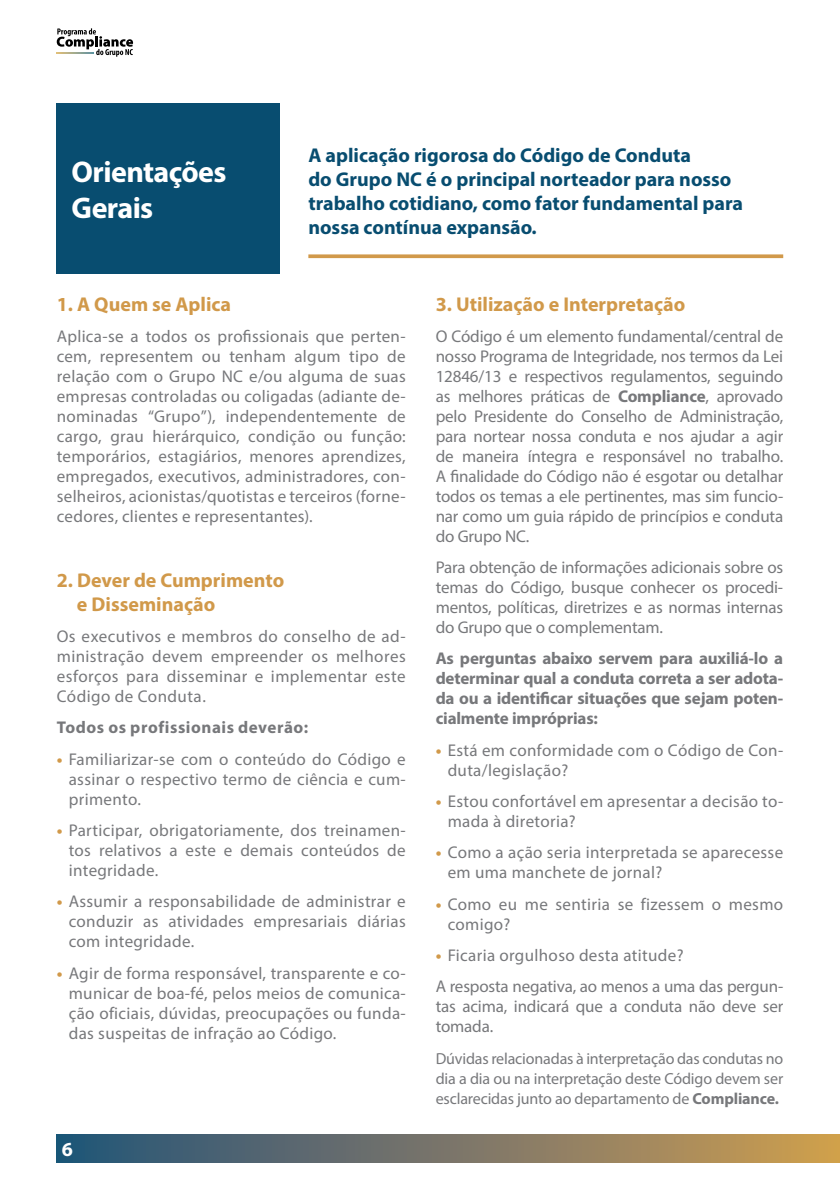
<style>
.page{position:relative;width:840px;height:1191px;background:#fff}
.page>*{position:absolute;margin:0;border:0;box-sizing:border-box;transform-origin:0 0}
.t1{font:700 30px/36px "Myriad Pro";letter-spacing:-.02em;color:#fff}
.t2{font:700 20px/24px "Myriad Pro";color:#084d70}
.t3{font:700 20px/24px "Myriad Pro";color:#d1994a}
.t4{font:700 20px "Myriad Pro";color:#fff}
.t5{font:17px/20px "Myriad Pro";letter-spacing:.02em;color:#77787b;text-align:justify}
.t6{font:700 17px/20px "Myriad Pro";letter-spacing:-.01em;color:#77787b;text-align:justify}
.t7{font:17px/31.4px "Myriad Pro";letter-spacing:-.01em;color:#77787b}
.t8{font:700 17px "Myriad Pro";letter-spacing:.03em;color:#77787b}
.t9{font:16px/20px "Myriad Pro";letter-spacing:-.01em;color:#77787b;text-align:justify}
.s1{font-weight:700;color:#d1994a}
.s2{font-weight:700}
</style>
<div class="page">
<div style="left:57px;top:1134px;width:782px;height:28px;background:linear-gradient(to right,#23527c,#d09c52)"></div>
<svg style="left:57px;top:28px;width:76px;height:29px"></svg>
<div style="left:57px;top:104px;width:223px;height:170px;background:#084d70"></div>
<svg style="left:308px;top:254px;width:474px;height:4px;background:#d5a35d"></svg>
<h1 class="t1" style="left:72px;top:153px;width:156px">Orientações<br>Gerais</h1>
<p class="t3" style="left:57px;top:291px;width:176px">1. A Quem se Aplica</p>
<p class="t2" style="left:308px;top:143px;width:436px">A aplicação rigorosa do Código de Conduta<br>do Grupo NC é o principal norteador para nosso trabalho cotidiano, como fator fundamental para nossa contínua expansão.</p>
<p class="t3" style="left:435px;top:291px;width:251px">3. Utilização e Interpretação</p>
<p class="t5" style="left:57px;top:326px;width:350px">Aplica-se a todos os profissionais que perten&shy;cem, representem ou tenham algum tipo de relação com o Grupo NC e/ou alguma de suas empresas controladas ou coligadas (adiante de&shy;nominadas “Grupo”), independentemente de cargo, grau hierárquico, condição ou função: temporários, estagiários, menores aprendizes, empregados, executivos, administradores, con&shy;selheiros, acionistas/quotistas e terceiros (forne&shy;cedores, clientes e representantes).</p>
<p class="t3" style="left:77px;top:567px;width:209px;text-indent:-20px">2. Dever de Cumprimento e Disseminação</p>
<p class="t5" style="left:57px;top:626px;width:350px">Os executivos e membros do conselho de ad&shy;ministração devem empreender os melhores esforços para disseminar e implementar este Código de Conduta.</p>
<p class="t8" style="left:57px;top:716px;width:253px">Todos os profissionais deverão:</p>
<p class="t5" style="left:69px;top:748px;width:338px;text-indent:-12px"><span class="s1">•</span> Familiarizar-se com o conteúdo do Código e assinar o respectivo termo de ciência e cum&shy;primento.</p>
<p class="t5" style="left:69px;top:820px;width:338px;text-indent:-12px"><span class="s1">•</span> Participar, obrigatoriamente, dos treinamen&shy;tos relativos a este e demais conteúdos de integridade.</p>
<p class="t5" style="left:69px;top:891px;width:338px;text-indent:-12px"><span class="s1">•</span> Assumir a responsabilidade de administrar e conduzir as atividades empresariais diárias com integridade.</p>
<p class="t5" style="left:69px;top:962px;width:338px;text-indent:-12px"><span class="s1">•</span> Agir de forma responsável, transparente e co&shy;municar de boa-fé, pelos meios de comunica&shy;ção oficiais, dúvidas, preocupações ou funda&shy;das suspeitas de infração ao Código.</p>
<p class="t4" style="left:62px;top:1136px;width:13px">6</p>
<p class="t5" style="left:435px;top:326px;width:349px">O Código é um elemento fundamental/central de nosso Programa de Integridade, nos termos da Lei 12846/13 e respectivos regulamentos, seguindo as melhores práticas de <span class="s2">Compliance</span>, aprovado pelo Presidente do Conselho de Administração, para nortear nossa conduta e nos ajudar a agir de maneira íntegra e responsável no trabalho.<br>A finalidade do Código não é esgotar ou detalhar todos os temas a ele pertinentes, mas sim funcio&shy;nar como um guia rápido de princípios e conduta do Grupo NC.</p>
<p class="t5" style="left:435px;top:557px;width:349px">Para obtenção de informações adicionais sobre os temas do Código, busque conhecer os procedi&shy;mentos, políticas, diretrizes e as normas internas do Grupo que o complementam.</p>
<p class="t6" style="left:435px;top:648px;width:349px">As perguntas abaixo servem para auxiliá-lo a determinar qual a conduta correta a ser adota&shy;da ou a identificar situações que sejam poten&shy;cialmente impróprias:</p>
<p class="t5" style="left:447px;top:739px;width:337px;text-indent:-12px"><span class="s1">•</span> Está em conformidade com o Código de Con&shy;duta/legislação?</p>
<p class="t5" style="left:447px;top:791px;width:337px;text-indent:-12px"><span class="s1">•</span> Estou confortável em apresentar a decisão to&shy;mada à diretoria?</p>
<p class="t5" style="left:447px;top:842px;width:337px;text-indent:-12px"><span class="s1">•</span> Como a ação seria interpretada se aparecesse em uma manchete de jornal?</p>
<p class="t5" style="left:447px;top:893px;width:337px;text-indent:-12px"><span class="s1">•</span> Como eu me sentiria se fizessem o mesmo comigo?</p>
<p class="t7" style="left:435px;top:939px;width:349px"><span class="s1">•</span> Ficaria orgulhoso desta atitude?<br>A resposta negativa, ao menos a uma das pergun-</p>
<p class="t7" style="left:435px;top:996px;width:349px;line-height:20px">tas acima, indicará que a conduta não deve ser tomada.</p>
<p class="t9" style="left:435px;top:1048px;width:349px">Dúvidas relacionadas à interpretação das condutas no dia a dia ou na interpretação deste Código devem ser esclarecidas junto ao departamento de <span class="s2">Compliance.</span></p>
</div>
